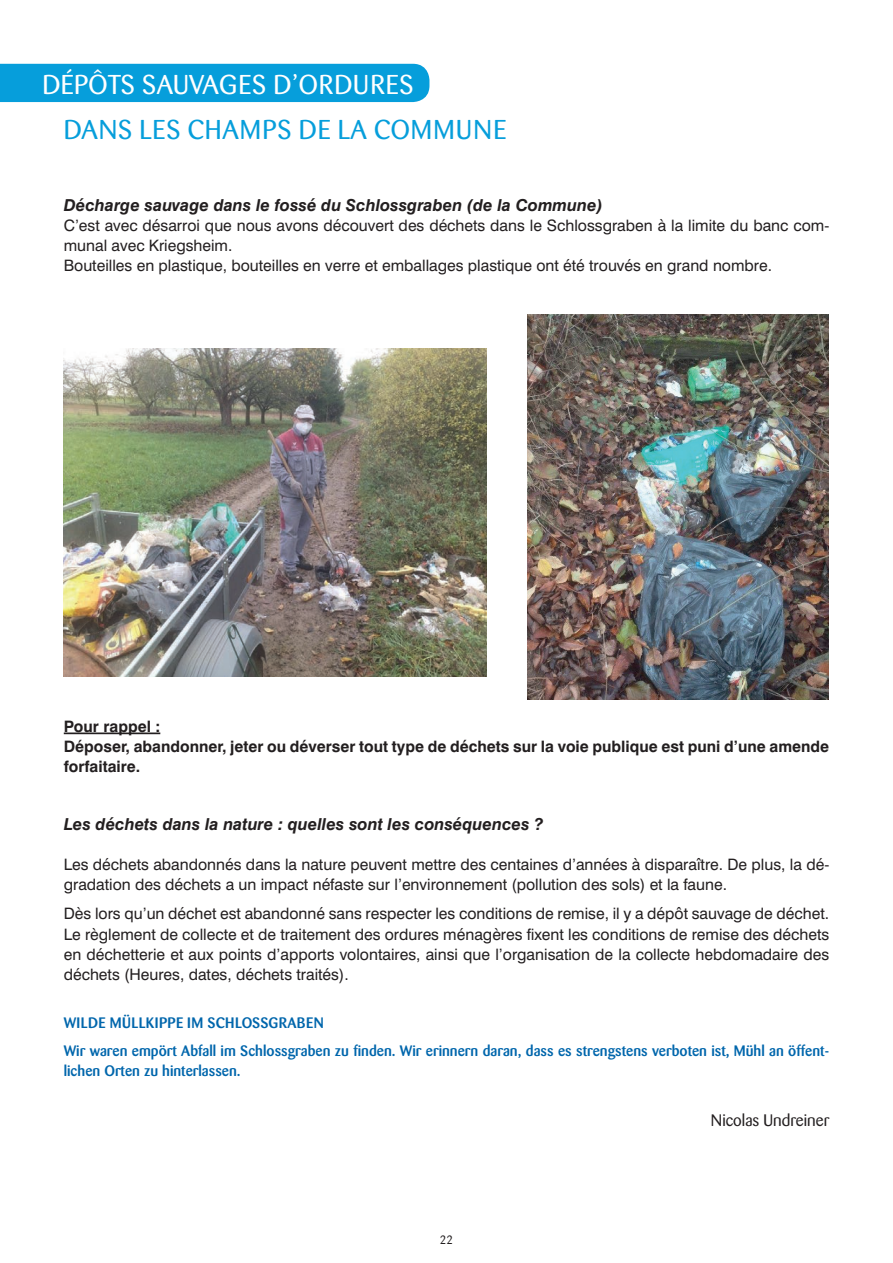
<style>
.page{position:relative;width:893px;height:1263px;background:#fff}
.page>*{position:absolute;margin:0;border:0;box-sizing:border-box;transform-origin:0 0}
.t1{font:27px "Barmeno";letter-spacing:.03em;color:#069edb}
.t2{font:27px "Barmeno";letter-spacing:.01em;color:#fff}
.t3{font:italic 700 16.5px "Swiss 721 BT";color:#231f20}
.t4{font:16.5px "Barmeno";color:#231f20}
.t5{font:15.75px/20.2px "Swiss 721 BT";color:#231f20}
.t6{font:700 15.75px/20.2px "Swiss 721 BT";color:#231f20}
.t7{font:500 15px/28px "Barmeno";color:#0166ac}
.t8{font:12px "Barmeno";color:#231f20}
</style>
<div class="page">
<hr style="left:64px;top:732px;width:96px;height:2px;background:#231f20">
<div style="left:0;top:64px;width:429px;height:38px;background:#069edb"></div>
<img style="left:528px;top:315px;width:301px;height:384px">
<img style="left:64px;top:349px;width:423px;height:327px">
<h1 class="t2" style="left:43px;top:69px;width:373px">DÉPÔTS SAUVAGES D’ORDURES</h1>
<h1 class="t1" style="left:64px;top:114px;width:444px">DANS LES CHAMPS DE LA COMMUNE</h1>
<p class="t3" style="left:64px;top:195px;width:540px">Décharge sauvage dans le fossé du Schlossgraben (de la Commune)</p>
<p class="t5" style="left:64px;top:215px;width:767px">C’est avec désarroi que nous avons découvert des déchets dans le Schlossgraben à la limite du banc com&shy;munal avec Kriegsheim.<br>Bouteilles en plastique, bouteilles en verre et emballages plastique ont été trouvés en grand nombre.</p>
<p class="t6" style="left:64px;top:716px;width:767px">Pour rappel :<br>Déposer, abandonner, jeter ou déverser tout type de déchets sur la voie publique est puni d’une amende forfaitaire.</p>
<p class="t3" style="left:64px;top:814px;width:481px">Les déchets dans la nature : quelles sont les conséquences ?</p>
<p class="t5" style="left:64px;top:854px;width:767px">Les déchets abandonnés dans la nature peuvent mettre des centaines d’années à disparaître. De plus, la dé&shy;gradation des déchets a un impact néfaste sur l’environnement (pollution des sols) et la faune.</p>
<p class="t5" style="left:64px;top:903px;width:767px;text-align:justify">Dès lors qu’un déchet est abandonné sans respecter les conditions de remise, il y a dépôt sauvage de déchet.<br>Le règlement de collecte et de traitement des ordures ménagères fixent les conditions de remise des déchets en déchetterie et aux points d’apports volontaires, ainsi que l’organisation de la collecte hebdomadaire des déchets (Heures, dates, déchets traités).</p>
<p class="t7" style="left:64px;top:1009px;width:767px">WILDE MÜLLKIPPE IM SCHLOSSGRABEN<br>Wir waren empört Abfall im Schlossgraben zu finden. Wir erinnern daran, dass es strengstens verboten ist, Mühl an öffent-</p>
<p class="t7" style="left:64px;top:1056px;width:178px">lichen Orten zu hinterlassen.</p>
<p class="t4" style="left:711px;top:1110px;width:120px">Nicolas Undreiner</p>
<p class="t8" style="left:440px;top:1233px;width:15px">22</p>
</div>
